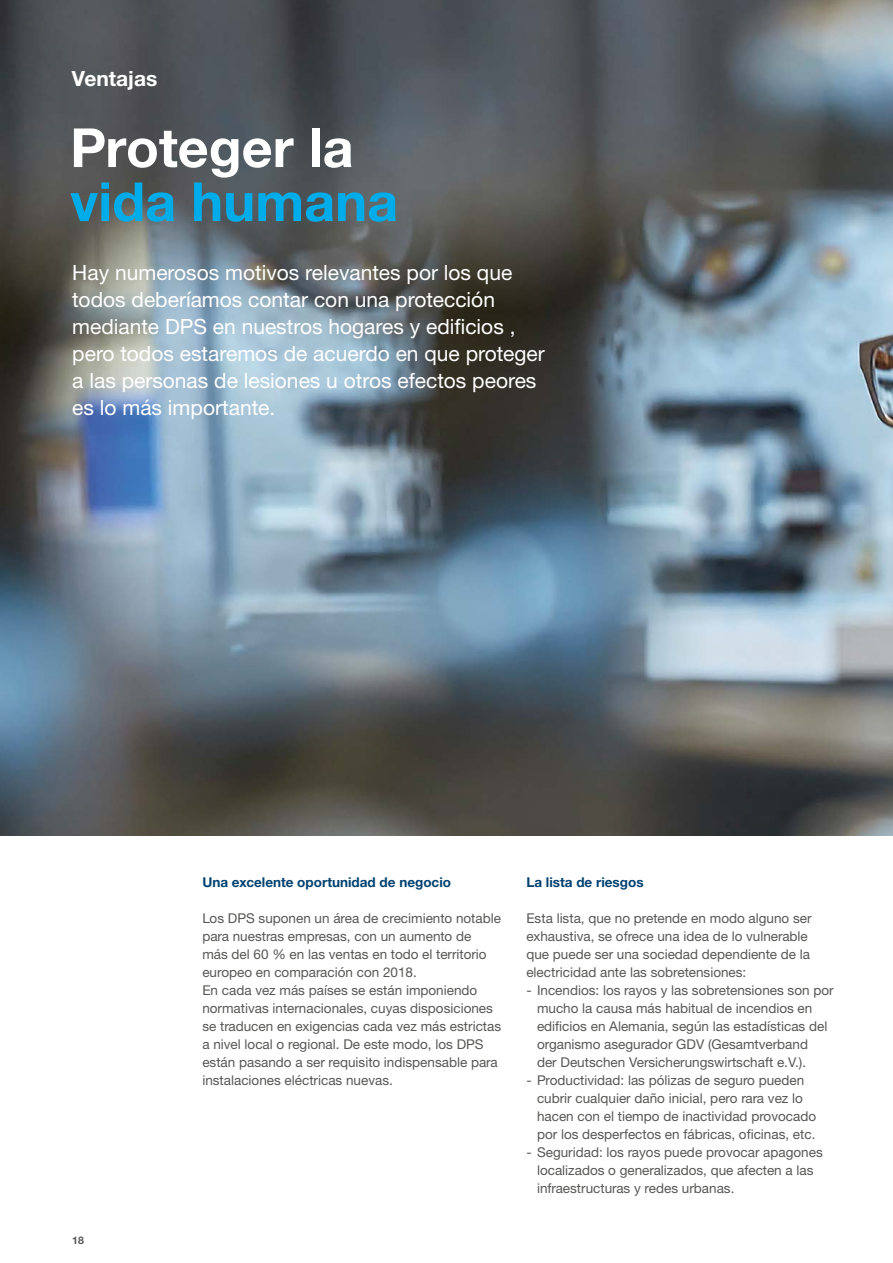
<style>
.page{position:relative;width:893px;height:1263px;background:#fff}
.page>*{position:absolute;margin:0;border:0;box-sizing:border-box;transform-origin:0 0}
.t1{font:700 54px "Helvetica Neue LTW1 G";color:#fff}
.t2{font:700 54px "Helvetica Neue LTW1 G";color:#00ace9}
.t3{font:21px/27px "Helvetica Neue LTW1 G";color:#fff}
.t4{font:700 21px "Helvetica Neue LTW1 G";color:#fff}
.t5{font:13.5px/18px "Helvetica Neue LTW1 G";color:#575756}
.t6{font:700 13.5px "Helvetica Neue LTW1 G";color:#004170}
.t7{font:700 10.5px "Helvetica Neue LTW1 G";color:#575756}
</style>
<div class="page">
<img style="left:0;top:0;width:893px;height:836px">
<h2 class="t4" style="left:72px;top:66px;width:87px">Ventajas</h2>
<h1 class="t1" style="left:70px;top:114px;width:285px">Proteger la</h1>
<h1 class="t2" style="left:70px;top:168px;width:329px">vida humana</h1>
<p class="t3" style="left:72px;top:258px;width:474px">Hay numerosos motivos relevantes por los que todos deberíamos contar con una protección mediante DPS en nuestros hogares y edificios , pero todos estaremos de acuerdo en que proteger a las personas de lesiones u otros efectos peores es lo más importante.</p>
<p class="t7" style="left:72px;top:1233px;width:13px">18</p>
<p class="t6" style="left:202px;top:874px;width:250px">Una excelente oportunidad de negocio</p>
<p class="t5" style="left:202px;top:909px;width:300px">Los DPS suponen un área de crecimiento notable para nuestras empresas, con un aumento de<br>más del 60 % en las ventas en todo el territorio europeo en comparación con 2018.<br>En cada vez más países se están imponiendo normativas internacionales, cuyas disposiciones se traducen en exigencias cada vez más estrictas a nivel local o regional. De este modo, los DPS están pasando a ser requisito indispensable para instalaciones eléctricas nuevas.</p>
<p class="t6" style="left:526px;top:874px;width:119px">La lista de riesgos</p>
<p class="t5" style="left:526px;top:909px;width:287px">Esta lista, que no pretende en modo alguno ser exhaustiva, se ofrece una idea de lo vulnerable que puede ser una sociedad dependiente de la electricidad ante las sobretensiones:</p>
<p class="t5" style="left:537px;top:981px;width:298px;text-indent:-11px">- Incendios: los rayos y las sobretensiones son por mucho la causa más habitual de incendios en edificios en Alemania, según las estadísticas del organismo asegurador GDV (Gesamtverband<br>der Deutschen Versicherungswirtschaft e.V.).</p>
<p class="t5" style="left:537px;top:1071px;width:281px;text-indent:-11px">- Productividad: las pólizas de seguro pueden cubrir cualquier daño inicial, pero rara vez lo hacen con el tiempo de inactividad provocado por los desperfectos en fábricas, oficinas, etc.</p>
<p class="t5" style="left:537px;top:1143px;width:287px;text-indent:-11px">- Seguridad: los rayos puede provocar apagones localizados o generalizados, que afecten a las infraestructuras y redes urbanas.</p>
</div>
